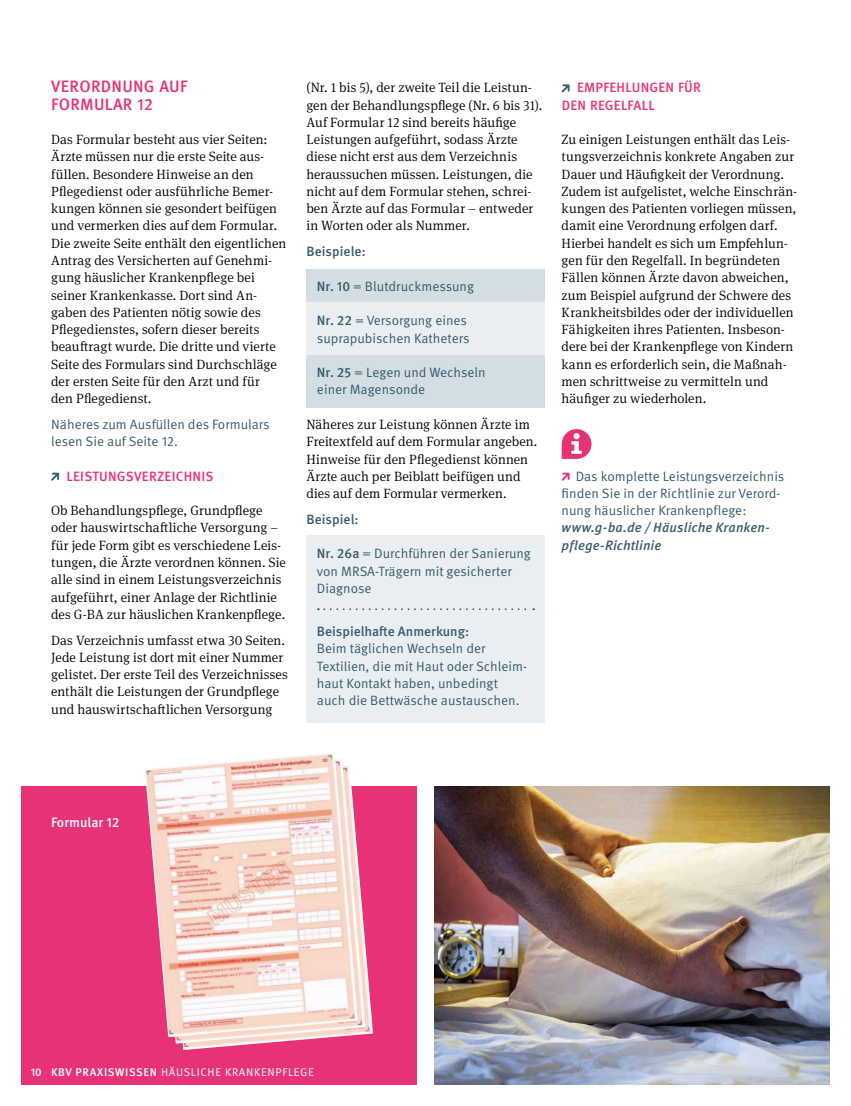
<style>
.page{position:relative;width:851px;height:1106px;background:#fff}
.page>*{position:absolute;margin:0;border:0;box-sizing:border-box;transform-origin:0 0}
.t1{font:500 16.5px/17.2px "Meta Pro";letter-spacing:.015em;color:#e83278}
.t2{font:300 13.5px/17.2px "Meta Serif OT";letter-spacing:.005em;color:#000}
.t3{font:13.5px/17.2px "Meta Pro Norm";color:#385c6b}
.t4{font:500 13.5px/17.2px "Meta Pro";letter-spacing:.015em;color:#e83278}
.t5{font:italic 500 13.5px/17.2px "Meta Pro";letter-spacing:.01em;color:#385c6b}
.t6{font:500 13.5px "Meta Pro";color:#385c6b}
.t7{font:500 13.5px "Meta Pro";letter-spacing:.005em;color:#fff}
.t8{font:11.25px "Meta Pro Norm";letter-spacing:.06em;color:#fff}
.s1{font-family:"Meta Pro";font-weight:500}
</style>
<div class="page">
<div style="left:306px;top:269px;width:238px;height:35px;background:#d2dee4"></div>
<div style="left:306px;top:535px;width:238px;height:187px;background:#e9eef2"></div>
<div style="left:306px;top:303px;width:238px;height:52px;background:#e9eef2"></div>
<div style="left:306px;top:355px;width:238px;height:52px;background:#d2dee4"></div>
<svg style="left:51px;top:472px;width:8px;height:8px"></svg>
<svg style="left:318px;top:608px;width:216px;height:2px"></svg>
<div style="left:21px;top:786px;width:396px;height:298px;background:#e83278"></div>
<img style="left:434px;top:786px;width:395px;height:298px">
<img style="left:175px;top:942px;width:198px;height:108px">
<img style="left:175px;top:862px;width:190px;height:181px">
<img style="left:145px;top:753px;width:213px;height:284px">
<svg style="left:561px;top:84px;width:8px;height:8px"></svg>
<svg style="left:561px;top:429px;width:30px;height:30px"></svg>
<svg style="left:561px;top:472px;width:8px;height:8px"></svg>
<p class="t1" style="left:51px;top:77px;width:137px">VERORDNUNG AUF<br>FORMULAR 12</p>
<p class="t2" style="left:51px;top:131px;width:237px">Das Formular besteht aus vier Seiten:<br>Ärzte müssen nur die erste Seite aus&shy;füllen. Besondere Hinweise an den Pflegedienst oder ausführliche Bemer&shy;kungen können sie gesondert beifügen und vermerken dies auf dem Formular.<br>Die zweite Seite enthält den eigentlichen Antrag des Versicherten auf Genehmi&shy;gung häuslicher Krankenpflege bei seiner Krankenkasse. Dort sind An&shy;gaben des Patienten nötig sowie des Pflegedienstes, sofern dieser bereits beauftragt wurde. Die dritte und vierte Seite des Formulars sind Durchschläge der ersten Seite für den Arzt und für<br>den Pflegedienst.</p>
<p class="t3" style="left:51px;top:415px;width:220px">Näheres zum Ausfüllen des Formulars lesen Sie auf Seite 12.</p>
<p class="t4" style="left:67px;top:466px;width:148px">LEISTUNGSVERZEICHNIS</p>
<p class="t2" style="left:51px;top:502px;width:236px">Ob Behandlungspflege, Grundpflege oder hauswirtschaftliche Versorgung – für jede Form gibt es verschiedene Leis&shy;tungen, die Ärzte verordnen können. Sie alle sind in einem Leistungsverzeichnis aufgeführt, einer Anlage der Richtlinie des G-BA zur häuslichen Krankenpflege.</p>
<p class="t2" style="left:51px;top:631px;width:238px">Das Verzeichnis umfasst etwa 30 Seiten.<br>Jede Leistung ist dort mit einer Nummer gelistet. Der erste Teil des Verzeichnisses enthält die Leistungen der Grundpflege und hauswirtschaftlichen Versorgung</p>
<p class="t2" style="left:306px;top:79px;width:237px">(Nr. 1 bis 5), der zweite Teil die Leistun&shy;gen der Behandlungspflege (Nr. 6 bis 31).<br>Auf Formular 12 sind bereits häufige Leistungen aufgeführt, sodass Ärzte diese nicht erst aus dem Verzeichnis heraussuchen müssen. Leistungen, die nicht auf dem Formular stehen, schrei&shy;ben Ärzte auf das Formular – entweder in Worten oder als Nummer.</p>
<p class="t6" style="left:306px;top:241px;width:61px">Beispiele:</p>
<p class="t3" style="left:317px;top:277px;width:158px"><span class="s1">Nr. 10</span> = Blutdruckmessung</p>
<p class="t3" style="left:317px;top:311px;width:154px"><span class="s1">Nr. 22</span> = Versorgung eines suprapubischen Katheters</p>
<p class="t3" style="left:317px;top:363px;width:170px"><span class="s1">Nr. 25</span> = Legen und Wechseln einer Magensonde</p>
<p class="t2" style="left:306px;top:416px;width:232px">Näheres zur Leistung können Ärzte im Freitextfeld auf dem Formular angeben.<br>Hinweise für den Pflegedienst können Ärzte auch per Beiblatt beifügen und dies auf dem Formular vermerken.</p>
<p class="t6" style="left:306px;top:509px;width:54px">Beispiel:</p>
<p class="t3" style="left:317px;top:544px;width:215px"><span class="s1">Nr. 26a</span> = Durchführen der Sanierung von MRSA-Trägern mit gesicherter<br>Diagnose</p>
<p class="t6" style="left:317px;top:621px;width:154px">Beispielhafte Anmerkung:</p>
<p class="t3" style="left:317px;top:639px;width:211px">Beim täglichen Wechseln der<br>Textilien, die mit Haut oder Schleim&shy;haut Kontakt haben, unbedingt auch die Bettwäsche austauschen.</p>
<p class="t4" style="left:561px;top:78px;width:141px;text-indent:15px">EMPFEHLUNGEN FÜR<br>DEN REGELFALL</p>
<p class="t2" style="left:561px;top:131px;width:237px">Zu einigen Leistungen enthält das Leis&shy;tungsverzeichnis konkrete Angaben zur Dauer und Häufigkeit der Verordnung.<br>Zudem ist aufgelistet, welche Einschrän&shy;kungen des Patienten vorliegen müssen, damit eine Verordnung erfolgen darf.<br>Hierbei handelt es sich um Empfehlun&shy;gen für den Regelfall. In begründeten Fällen können Ärzte davon abweichen, zum Beispiel aufgrund der Schwere des Krankheitsbildes oder der individuellen Fähigkeiten ihres Patienten. Insbeson&shy;dere bei der Krankenpflege von Kindern kann es erforderlich sein, die Maßnah&shy;men schrittweise zu vermitteln und häufiger zu wiederholen.</p>
<p class="t3" style="left:561px;top:466px;width:224px;text-indent:14px">Das komplette Leistungsverzeichnis finden Sie in der Richtlinie zur Verord&shy;nung häuslicher Krankenpflege:</p>
<p class="t5" style="left:561px;top:518px;width:210px">www.g-ba.de / Häusliche Kranken&shy;pflege-Richtlinie</p>
<p class="t7" style="left:51px;top:811px;width:70px">Formular 12</p>
<p class="t8" style="left:31px;top:1063px;width:285px"><span class="s1">10 KBV PRAXISWISSEN</span> HÄUSLICHE KRANKENPFLEGE</p>
</div>
